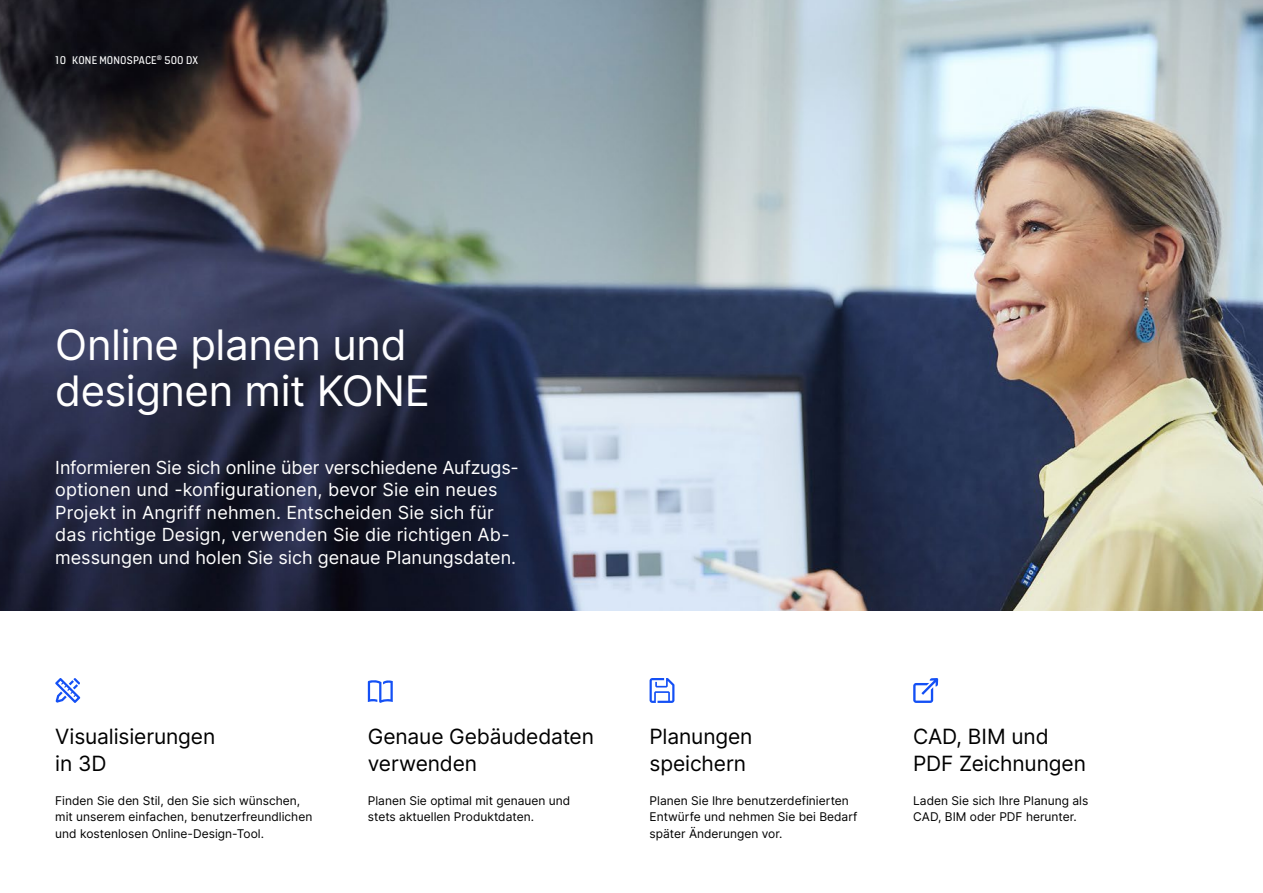
<style>
.page{position:relative;width:1263px;height:893px;background:#fff}
.page>*{position:absolute;margin:0;border:0;box-sizing:border-box;transform-origin:0 0}
.t1{font:42px/46.5px "Inter";letter-spacing:-.01em;color:#fff}
.t2{font:21px/27px "Inter";letter-spacing:-.005em;color:#000}
.t3{font:18px/22.5px "Inter";color:#fff}
.t4{font:12px/16.5px "Inter";color:#000}
.t5{font:12px "KONE Information";letter-spacing:.01em;color:#fff}
</style>
<div class="page">
<img style="left:0;top:0;width:1263px;height:610px">
<svg style="left:55px;top:678px;width:25px;height:25px"></svg>
<svg style="left:649px;top:678px;width:25px;height:25px"></svg>
<svg style="left:913px;top:678px;width:25px;height:25px"></svg>
<svg style="left:368px;top:680px;width:25px;height:23px"></svg>
<p class="t5" style="left:55px;top:52px;width:144px">10 KONE MONOSPACE<sup>®</sup> 500 dx</p>
<h1 class="t1" style="left:55px;top:320px;width:376px">Online planen und designen mit KONE</h1>
<p class="t3" style="left:55px;top:455px;width:465px">Informieren Sie sich online über verschiedene Auf zugs&shy;optionen und -konfigurationen, bevor Sie ein neues Projekt in Angriff nehmen. Entscheiden Sie sich für das richtige Design, verwenden Sie die richtigen Ab - mes sun gen und holen Sie sich genaue Planungsdaten.</p>
<h2 class="t2" style="left:55px;top:723px;width:162px">Visualisierungen in 3D</h2>
<p class="t4" style="left:55px;top:792px;width:259px">Finden Sie den Stil, den Sie sich wünschen, mit unserem einfachen, benutzerfreundlichen und kostenlosen Online-Design-Tool.</p>
<h2 class="t2" style="left:368px;top:723px;width:228px">Genaue Ge bäu de daten verwenden</h2>
<p class="t4" style="left:368px;top:792px;width:204px">Planen Sie optimal mit genauen und stets aktuellen Produktdaten.</p>
<h2 class="t2" style="left:649px;top:723px;width:105px">Planungen speichern</h2>
<p class="t4" style="left:649px;top:792px;width:210px">Planen Sie Ihre benutzerdefinierten<br>Entwürfe und nehmen Sie bei Bedarf später Änderungen vor.</p>
<h2 class="t2" style="left:913px;top:723px;width:174px">CAD, BIM und<br>PDF Zeichnungen</h2>
<p class="t4" style="left:913px;top:792px;width:177px">Laden Sie sich Ihre Planung als<br>CAD, BIM oder PDF herunter.</p>
</div>
